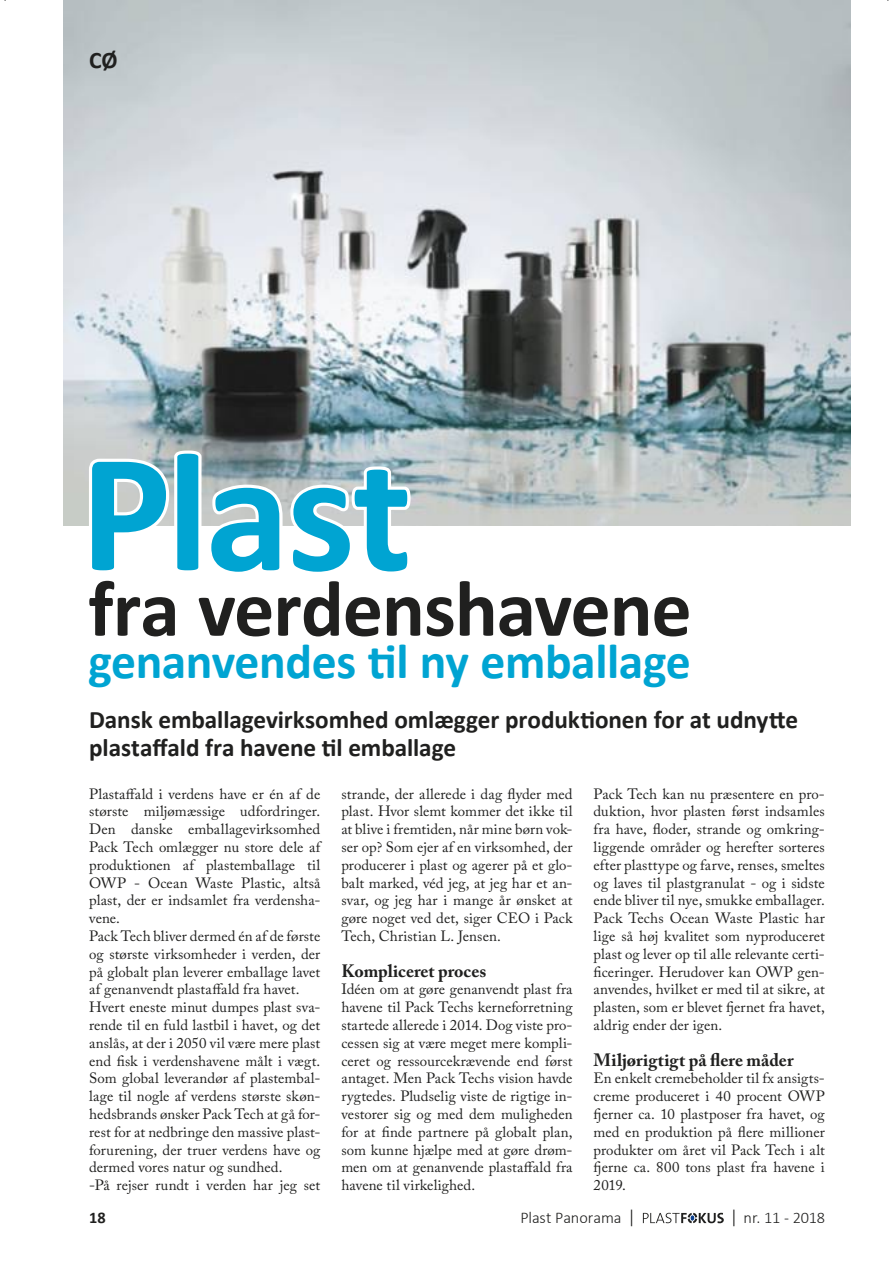
<style>
.page{position:relative;width:893px;height:1263px;background:#fff}
.page>*{position:absolute;margin:0;border:0;box-sizing:border-box;transform-origin:0 0}
.t1{font:700 170.85px "Calibri";letter-spacing:-.02em;color:#00a4d2}
.t2{font:700 80.1px "Calibri";letter-spacing:-.015em;color:#20201f}
.t3{font:700 49.8px "Calibri";letter-spacing:-.01em;color:#00a4d2}
.t4{font:700 25.2px/28.2px "Calibri";letter-spacing:-.005em;color:#20201f}
.t5{font:700 23.7px "Calibri";color:#20201f}
.t6{font:700 17.85px "Adobe Caslon Pro";color:#20201f}
.t7{font:300 16.35px "Calibri";letter-spacing:-.005em;color:#20201f}
.t8{font:700 16.35px "Calibri";color:#20201f}
.t9{font:14.85px/17.9px "Adobe Caslon Pro";letter-spacing:.005em;color:#20201f;text-align:justify}
.s1{font-family:"Adobe Caslon Pro";font-weight:600}
</style>
<div class="page">
<svg style="left:643px;top:1213px;width:81px;height:10px"></svg>
<img style="left:63px;top:1px;width:788px;height:524px">
<svg style="left:84px;top:446px;width:331px;height:80px"></svg>
<p class="t5" style="left:89px;top:43px;width:30px">CØ</p>
<p class="t1" style="left:80px;top:392px;width:333px">Plast</p>
<p class="t2" style="left:88px;top:552px;width:605px">fra verdenshavene</p>
<p class="t3" style="left:88px;top:626px;width:604px">genanvendes til ny emballage</p>
<p class="t4" style="left:89px;top:705px;width:711px">Dansk emballagevirksomhed omlægger produktionen for at udnytte plastaffald fra havene til emballage</p>
<p class="t9" style="left:89px;top:784px;width:233px;text-align:left">Plastaffald i verdens have er én af de største miljømæssige udfordringer.<br>Den danske emballagevirksomhed Pack Tech omlægger nu store dele af produktionen af plastemballage til OWP - Ocean Waste Plastic, altså plast, der er indsamlet fra verdensha&shy;vene.<br>Pack Tech bliver dermed én af de første og største virksomheder i verden, der på globalt plan leverer emballage lavet af genanvendt plastaffald fra havet.<br>Hvert eneste minut dumpes plast sva&shy;rende til en fuld lastbil i havet, og det anslås, at der i 2050 vil være mere plast end fisk i verdenshavene målt i vægt.<br>Som global leverandør af plastembal&shy;lage til nogle af verdens største skøn&shy;hedsbrands ønsker Pack Tech at gå for&shy;rest for at nedbringe den massive plast&shy;forurening, der truer verdens have og dermed vores natur og sundhed.<br>-På rejser rundt i verden har jeg set</p>
<p class="t9" style="left:341px;top:784px;width:233px">strande, der allerede i dag flyder med plast. Hvor slemt kommer det ikke til at blive i fremtiden, når mine børn vok&shy;ser op? Som ejer af en virksomhed, der producerer i plast og agerer på et glo&shy;balt marked, véd jeg, at jeg har et an&shy;svar, og jeg har i mange år ønsket at gøre noget ved det, siger CEO i Pack Tech, Christian L. Jensen.</p>
<p class="t6" style="left:341px;top:960px;width:146px">Kompliceret proces</p>
<p class="t9" style="left:341px;top:980px;width:233px">Idéen om at gøre genanvendt plast fra havene til Pack Techs kerneforretning startede allerede i 2014. Dog viste pro&shy;cessen sig at være meget mere kompli&shy;ceret og ressourcekrævende end først antaget. Men Pack Techs vision havde rygtedes. Pludselig viste de rigtige in&shy;vestorer sig og med dem muligheden for at finde partnere på globalt plan, som kunne hjælpe med at gøre drøm&shy;men om at genanvende plastaffald fra havene til virkelighed.</p>
<p class="t9" style="left:594px;top:784px;width:233px">Pack Tech kan nu præsentere en pro&shy;duktion, hvor plasten først indsamles fra have, floder, strande og omkring&shy;liggende områder og herefter sorteres efter plasttype og farve, renses, smeltes og laves til plastgranulat - og i sidste ende bliver til nye, smukke emballager.<br>Pack Techs Ocean Waste Plastic har lige så høj kvalitet som nyproduceret plast og lever op til alle relevante certi&shy;ficeringer. Herudover kan OWP gen&shy;anvendes, hvilket er med til at sikre, at plasten, som er blevet fjernet fra havet, aldrig ender der igen.</p>
<p class="t6" style="left:594px;top:1049px;width:201px">Miljørigtigt på flere måder</p>
<p class="t9" style="left:594px;top:1069px;width:233px">En enkelt cremebeholder til fx ansigts&shy;creme produceret i 40 procent OWP fjerner ca. 10 plastposer fra havet, og med en produktion på flere millioner produkter om året vil Pack Tech i alt fjerne ca. 800 tons plast fra havene i 2019.</p>
<p class="t8" style="left:89px;top:1206px;width:18px">18</p>
<p class="t7" style="left:520px;top:1208px;width:116px">Plast Panorama <span class="s1">|</span></p>
<p class="t7" style="left:731px;top:1208px;width:96px"><span class="s1">|</span> nr. 11 - 2018</p>
</div>
